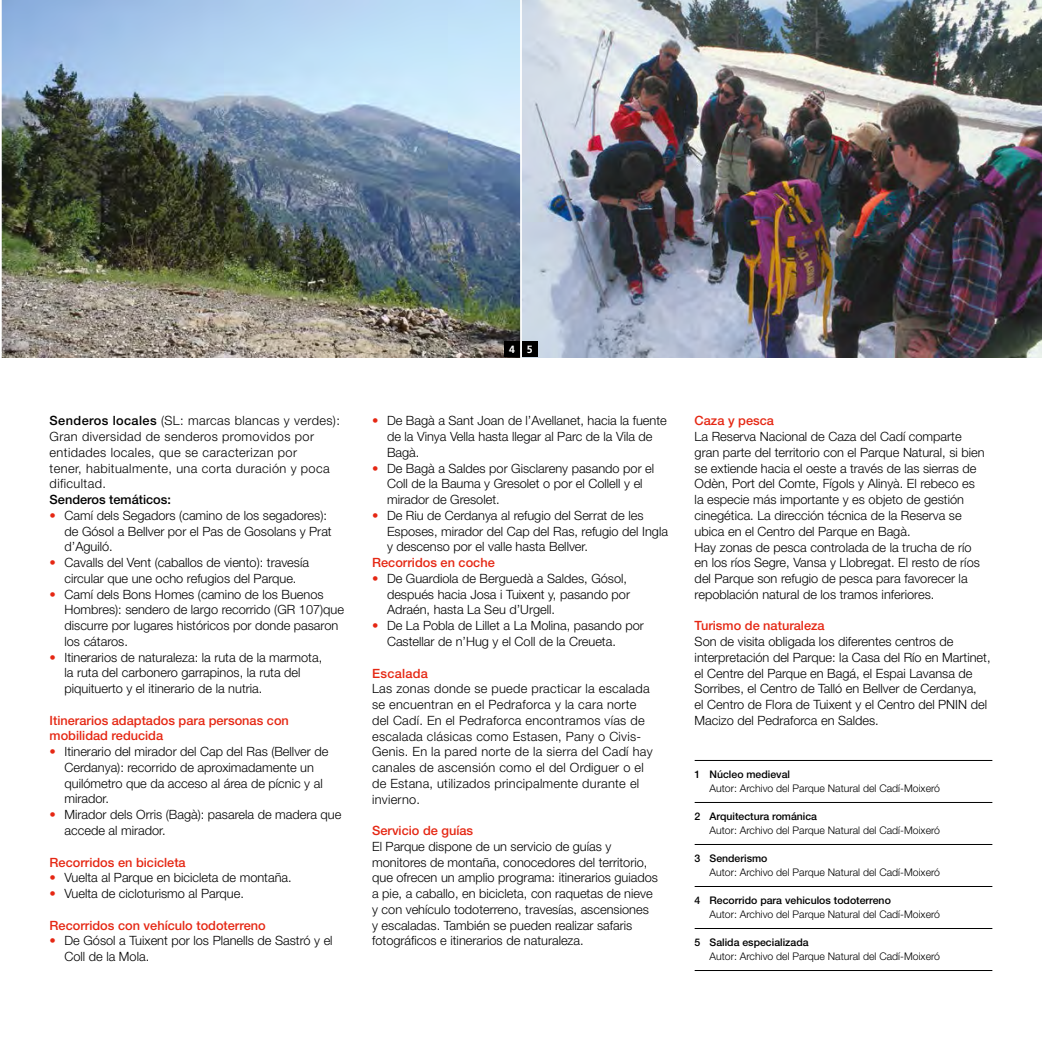
<style>
.page{position:relative;width:1042px;height:1042px;background:#fff}
.page>*{position:absolute;margin:0;border:0;box-sizing:border-box;transform-origin:0 0}
.t1{font:300 12.78px/15.8px "Helvetica Neue LT Std";color:#000}
.t2{font:300 12.78px/15.8px "Helvetica Neue LT Std";letter-spacing:.02em;color:#000}
.t3{font:300 12.78px/15.8px "Helvetica Neue LT Std";letter-spacing:.03em;color:#000}
.t4{font:500 12.78px/15.8px "Helvetica Neue LT Std";color:#e52713}
.t5{font:500 12.78px "Helvetica Neue LT Std";color:#000}
.t6{font:500 12.78px "Helvetica Neue LT Std";letter-spacing:.02em;color:#e52713}
.t7{font:300 10.5px "Helvetica Neue LT Std";color:#000}
.t8{font:500 10.5px "Helvetica Neue LT Std";color:#000}
.t9{font:700 10.5px "Frutiger LT Std";color:#fff}
.s1{font-weight:500}
.s2{color:#e52713}
</style>
<div class="page">
<hr style="left:694px;top:760px;width:298px;height:1px;background:#000">
<hr style="left:694px;top:802px;width:298px;height:1px;background:#000">
<hr style="left:694px;top:844px;width:298px;height:1px;background:#000">
<hr style="left:694px;top:886px;width:298px;height:1px;background:#000">
<hr style="left:694px;top:928px;width:298px;height:1px;background:#000">
<hr style="left:694px;top:970px;width:298px;height:1px;background:#000">
<img style="left:2px;top:0;width:518px;height:357px">
<img style="left:522px;top:0;width:520px;height:357px">
<div style="left:522px;top:341px;width:15px;height:16px;background:#000"></div>
<div style="left:504px;top:341px;width:16px;height:16px;background:#000"></div>
<p class="t3" style="left:50px;top:413px;width:292px"><span class="s1">Senderos locales</span> (SL: marcas blancas y verdes):<br>Gran diversidad de senderos promovidos por entidades locales, que se caracterizan por<br>tener, habitualmente, una corta duración y poca dificultad.</p>
<p class="t5" style="left:50px;top:492px;width:123px">Senderos temáticos:</p>
<p class="t1" style="left:64px;top:507px;width:269px;text-indent:-15px"><span class="s2">•</span> Camí dels Segadors (camino de los segadores): de Gósol a Bellver por el Pas de Gosolans y Prat d’Aguiló.</p>
<p class="t1" style="left:50px;top:554px;width:261px;text-align:center"><span class="s2">•</span> Cavalls del Vent (caballos de viento): travesía circular que une ocho refugios del Parque.</p>
<p class="t1" style="left:64px;top:586px;width:281px;text-indent:-15px"><span class="s2">•</span> Camí dels Bons Homes (camino de los Buenos Hombres): sendero de largo recorrido (GR 107)que discurre por lugares históricos por donde pasaron los cátaros.</p>
<p class="t1" style="left:64px;top:649px;width:259px;text-indent:-15px"><span class="s2">•</span> Itinerarios de naturaleza: la ruta de la marmota, la ruta del carbonero garrapinos, la ruta del piquituerto y el itinerario de la nutria.</p>
<p class="t4" style="left:50px;top:712px;width:241px">Itinerarios adaptados para personas con mobilidad reducida</p>
<p class="t1" style="left:64px;top:743px;width:265px;text-indent:-15px"><span class="s2">•</span> Itinerario del mirador del Cap del Ras (Bellver de Cerdanya): recorrido de aproximadamente un quilómetro que da acceso al área de pícnic y al mirador.</p>
<p class="t1" style="left:64px;top:806px;width:278px;text-indent:-15px"><span class="s2">•</span> Mirador dels Orris (Bagà): pasarela de madera que accede al mirador.</p>
<p class="t4" style="left:50px;top:854px;width:138px">Recorridos en bicicleta</p>
<p class="t1" style="left:50px;top:869px;width:244px"><span class="s2">•</span> Vuelta al Parque en bicicleta de montaña.</p>
<p class="t1" style="left:50px;top:885px;width:196px"><span class="s2">•</span> Vuelta de cicloturismo al Parque.</p>
<p class="t4" style="left:50px;top:917px;width:218px">Recorridos con vehículo todoterreno</p>
<p class="t1" style="left:64px;top:932px;width:270px;text-indent:-15px"><span class="s2">•</span> De Gósol a Tuixent por los Planells de Sastró y el<br>Coll de la Mola.</p>
<p class="t9" style="left:509px;top:343px;width:25px">4 5</p>
<p class="t1" style="left:387px;top:413px;width:281px;text-indent:-15px"><span class="s2">•</span> De Bagà a Sant Joan de l’Avellanet, hacia la fuente de la Vinya Vella hasta llegar al Parc de la Vila de<br>Bagà.</p>
<p class="t1" style="left:387px;top:460px;width:269px;text-indent:-15px"><span class="s2">•</span> De Bagà a Saldes por Gisclareny pasando por el<br>Coll de la Bauma y Gresolet o por el Collell y el mirador de Gresolet.</p>
<p class="t1" style="left:387px;top:507px;width:282px;text-indent:-15px"><span class="s2">•</span> De Riu de Cerdanya al refugio del Serrat de les<br>Esposes, mirador del Cap del Ras, refugio del Ingla y descenso por el valle hasta Bellver.</p>
<p class="t4" style="left:372px;top:555px;width:124px">Recorridos en coche</p>
<p class="t1" style="left:387px;top:570px;width:245px;text-indent:-15px"><span class="s2">•</span> De Guardiola de Berguedà a Saldes, Gósol, después hacia Josa i Tuixent y, pasando por<br>Adraén, hasta La Seu d’Urgell.</p>
<p class="t1" style="left:387px;top:617px;width:258px;text-indent:-15px"><span class="s2">•</span> De La Pobla de Lillet a La Molina, pasando por<br>Castellar de n’Hug y el Coll de la Creueta.</p>
<p class="t6" style="left:372px;top:665px;width:57px">Escalada</p>
<p class="t2" style="left:372px;top:680px;width:282px">Las zonas donde se puede practicar la escalada se encuentran en el Pedraforca y la cara norte del Cadí. En el Pedraforca encontramos vías de escalada clásicas como Estasen, Pany o Civis-Genis. En la pared norte de la sierra del Cadí hay canales de ascensión como el del Ordiguer o el de Estana, utilizados principalmente durante el invierno.</p>
<p class="t4" style="left:372px;top:822px;width:103px">Servicio de guías</p>
<p class="t1" style="left:372px;top:838px;width:287px">El Parque dispone de un servicio de guías y monitores de montaña, conocedores del territorio, que ofrecen un amplio programa: itinerarios guiados a pie, a caballo, en bicicleta, con raquetas de nieve y con vehículo todoterreno, travesías, ascensiones<br>y escaladas. También se pueden realizar safaris fotográficos e itinerarios de naturaleza.</p>
<p class="t4" style="left:694px;top:413px;width:81px">Caza y pesca</p>
<p class="t1" style="left:694px;top:428px;width:291px">La Reserva Nacional de Caza del Cadí comparte gran parte del territorio con el Parque Natural, si bien se extiende hacia el oeste a través de las sierras de Odèn, Port del Comte, Fígols y Alinyà. El rebeco es la especie más importante y es objeto de gestión cinegética. La dirección técnica de la Reserva se ubica en el Centro del Parque en Bagà.<br>Hay zonas de pesca controlada de la trucha de río en los ríos Segre, Vansa y Llobregat. El resto de ríos del Parque son refugio de pesca para favorecer la repoblación natural de los tramos inferiores.</p>
<p class="t4" style="left:694px;top:618px;width:131px">Turismo de naturaleza</p>
<p class="t1" style="left:694px;top:633px;width:297px">Son de visita obligada los diferentes centros de interpretación del Parque: la Casa del Río en Martinet, el Centre del Parque en Bagá, el Espai Lavansa de Sorribes, el Centro de Talló en Bellver de Cerdanya,<br>el Centro de Flora de Tuixent y el Centro del PNIN del Macizo del Pedraforca en Saldes.</p>
<p class="t8" style="left:694px;top:768px;width:97px">1 Núcleo medieval</p>
<p class="t7" style="left:709px;top:781px;width:232px">Autor: Archivo del Parque Natural del Cadí-Moixeró</p>
<p class="t8" style="left:694px;top:810px;width:124px">2 Arquitectura románica</p>
<p class="t7" style="left:709px;top:823px;width:232px">Autor: Archivo del Parque Natural del Cadí-Moixeró</p>
<p class="t8" style="left:694px;top:852px;width:74px">3 Senderismo</p>
<p class="t7" style="left:709px;top:865px;width:232px">Autor: Archivo del Parque Natural del Cadí-Moixeró</p>
<p class="t8" style="left:694px;top:894px;width:198px">4 Recorrido para vehiculos todoterreno</p>
<p class="t7" style="left:709px;top:907px;width:232px">Autor: Archivo del Parque Natural del Cadí-Moixeró</p>
<p class="t8" style="left:694px;top:936px;width:115px">5 Salida especializada</p>
<p class="t7" style="left:709px;top:949px;width:232px">Autor: Archivo del Parque Natural del Cadí-Moixeró</p>
</div>
